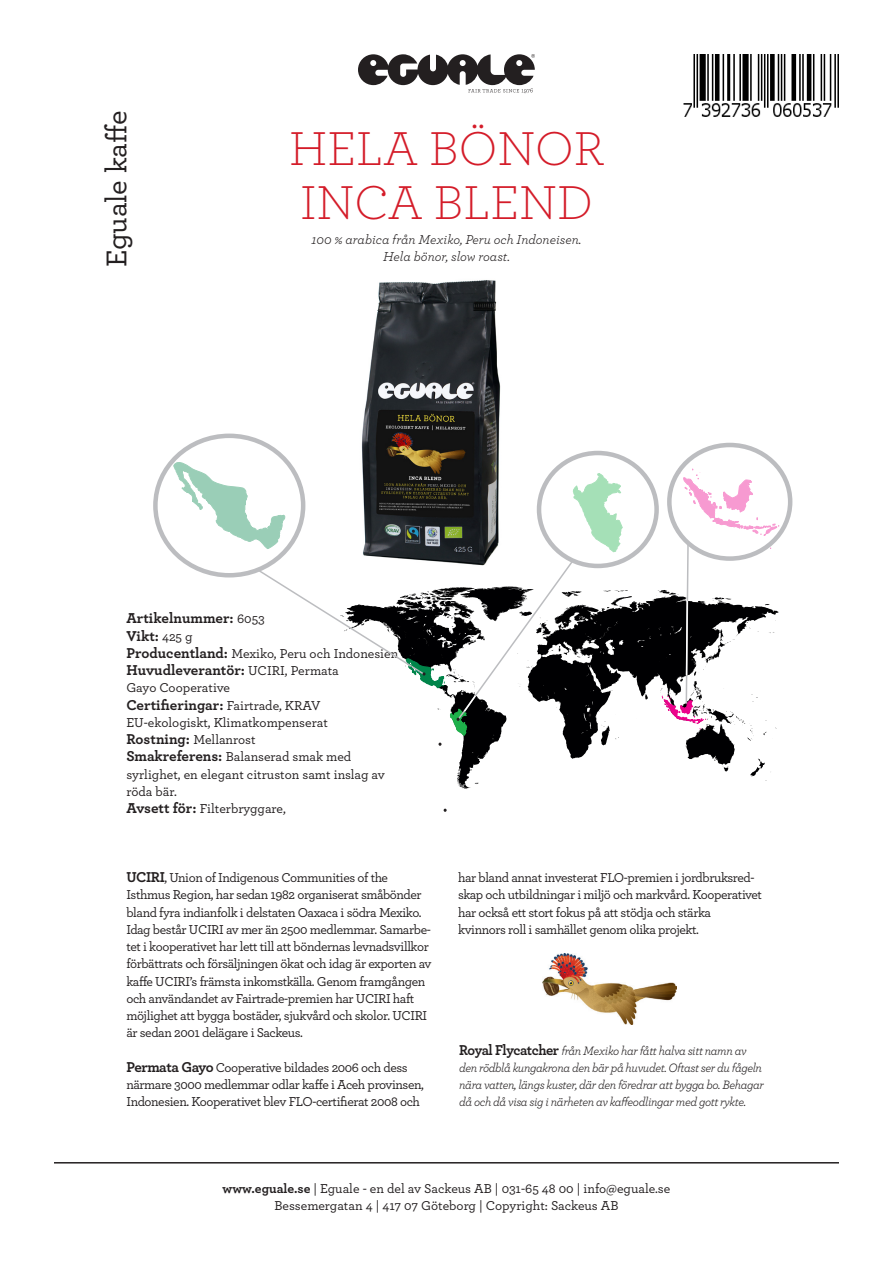
<style>
.page{position:relative;width:893px;height:1263px;background:#fff}
.page>*{position:absolute;margin:0;border:0;box-sizing:border-box;transform-origin:0 0}
.t1{font:300 49.8px/54px "Archer";color:#d41c29}
.t2{font:500 30px "Archer";letter-spacing:-.01em;color:#231f20}
.t3{font:700 15px/17.2px "Archer";color:#231f20}
.t4{font:500 13.5px/17.2px "Archer";letter-spacing:-.03em;color:#231f20}
.t5{font:500 13.5px/17.2px "Archer";color:#231f20}
.t6{font:italic 13.5px/17.2px "Archer";color:#231f20;text-align:center}
.t7{font:italic 12.75px/17.2px "Archer";letter-spacing:-.03em;color:#231f20;scale:.96 1}
.s1{font-weight:500;font-size:13.5px}
.s2{font-weight:700;font-size:15px}
.s3{font-weight:700;font-style:normal;font-size:15px}
.s4{font-weight:700}
</style>
<div class="page">
<img style="left:285px;top:280px;width:291px;height:181px">
<img style="left:543px;top:953px;width:134px;height:71px">
<svg style="left:358px;top:54px;width:177px;height:39px"></svg>
<hr style="left:54px;top:1162px;width:785px;height:1px;background:#231f20">
<svg style="left:439px;top:590px;width:340px;height:199px"></svg>
<svg style="left:173px;top:461px;width:450px;height:274px"></svg>
<svg style="left:678px;top:468px;width:107px;height:68px"></svg>
<svg style="left:662px;top:543px;width:44px;height:187px"></svg>
<div style="left:153px;top:434px;width:152px;height:143px;border:4px solid #bcbdc0;border-radius:50%"></div>
<div style="left:537px;top:451px;width:122px;height:117px;border:4px solid #bcbdc0;border-radius:50%"></div>
<div style="left:667px;top:443px;width:125px;height:118px;border:4px solid #bcbdc0;border-radius:50%"></div>
<img style="left:683px;top:54px;width:155px;height:63px">
<h2 class="t2" style="left:95px;top:267px;width:158px;rotate:-90deg">Eguale kaffe</h2>
<h1 class="t1" style="left:289px;top:119px;width:316px">HELA BÖNOR<br>INCA BLEND</h1>
<p class="t6" style="left:312px;top:230px;width:271px">100 % arabica från Mexiko, Peru och Indoneisen.<br>Hela bönor, slow roast.</p>
<p class="t3" style="left:126px;top:609px;width:140px">Artikelnummer: <span class="s1">6053<br></span>Vikt: <span class="s1">425 g</span></p>
<p class="t5" style="left:126px;top:644px;width:273px"><span class="s2">Producentland:</span> Mexiko, Peru och Indonesien</p>
<p class="t3" style="left:126px;top:660px;width:214px">Huvudleverantör: <span class="s1">UCIRI, Permata</span></p>
<p class="t5" style="left:126px;top:678px;width:105px">Gayo Cooperative</p>
<p class="t3" style="left:126px;top:695px;width:196px">Certifieringar: <span class="s1">Fairtrade, KRAV</span></p>
<p class="t5" style="left:126px;top:713px;width:260px">EU-ekologiskt, Klimatkompenserat<br><span class="s2">Rostning:</span> Mellanrost<br><span class="s2">Smakreferens:</span> Balanserad smak med syrlighet, en elegant citruston samt inslag av röda bär.<br><span class="s2">Avsett för:</span> Filterbryggare,</p>
<p class="t4" style="left:126px;top:868px;width:307px"><span class="s2">UCIRI</span>, Union of Indigenous Communities of the Isthmus Region, har sedan 1982 organiserat småbönder bland fyra indianfolk i delstaten Oaxaca i södra Mexiko.<br>Idag består UCIRI av mer än 2500 medlemmar. Samarbe&shy;tet i kooperativet har lett till att böndernas levnadsvillkor förbättrats och försäljningen ökat och idag är exporten av kaffe UCIRI’s främsta inkomstkälla. Genom framgången och användandet av Fairtrade-premien har UCIRI haft möjlighet att bygga bostäder, sjukvård och skolor. UCIRI är sedan 2001 delägare i Sackeus.</p>
<p class="t4" style="left:126px;top:1058px;width:299px"><span class="s2">Permata Gayo</span> Cooperative bildades 2006 och dess närmare 3000 medlemmar odlar kaffe i Aceh provinsen,<br>Indonesien. Kooperativet blev FLO-certifierat 2008 och</p>
<p class="t4" style="left:458px;top:868px;width:305px">har bland annat investerat FLO-premien i jordbruksred&shy;skap och utbildningar i miljö och markvård. Kooperativet har också ett stort fokus på att stödja och stärka kvinnors roll i samhället genom olika projekt.</p>
<p class="t7" style="left:459px;top:1041px;width:319px"><span class="s3">Royal Flycatcher</span> från Mexiko har fått halva sitt namn av den rödblå kungakrona den bär på huvudet. Oftast ser du fågeln nära vatten, längs kuster, där den föredrar att bygga bo. Behagar då och då visa sig i närheten av kaffeodlingar med gott rykte.</p>
<p class="t5" style="left:223px;top:1179px;width:449px;text-align:center"><span class="s4">www.eguale.se</span> | Eguale - en del av Sackeus AB | 031-65 48 00 | info@eguale.se<br>Bessemergatan 4 | 417 07 Göteborg | Copyright: Sackeus AB</p>
</div>
